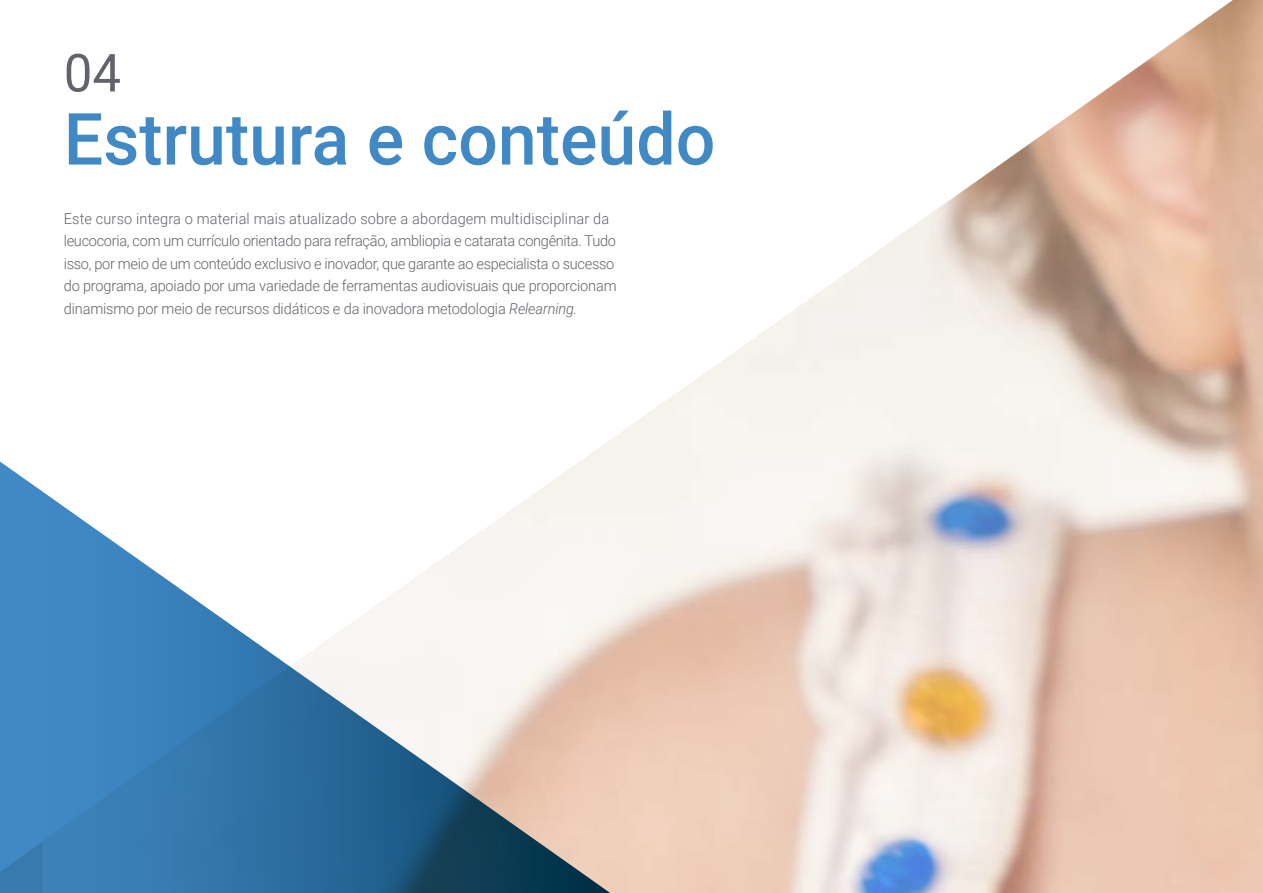
<style>
.page{position:relative;width:1263px;height:893px;background:#fff}
.page>*{position:absolute;margin:0;border:0;box-sizing:border-box;transform-origin:0 0}
.t1{font:500 72px "Roboto";color:#4089c5}
.t2{font:52.5px "Roboto";color:#61646a}
.t3{font:300 15px/22.5px "Roboto";letter-spacing:-.01em;color:#61646a}
.s1{font-style:italic}
</style>
<div class="page">
<img style="left:602px;top:0;width:661px;height:893px">
<svg style="left:0;top:446px;width:640px;height:447px"></svg>
<h2 class="t2" style="left:64px;top:36px;width:59px">04</h2>
<h1 class="t1" style="left:64px;top:89px;width:653px">Estrutura e conteúdo</h1>
<p class="t3" style="left:64px;top:207px;width:554px">Este curso integra o material mais atualizado sobre a abordagem multidisciplinar da leucocoria, com um currículo orientado para refração, ambliopia e catarata congênita. Tudo isso, por meio de um conteúdo exclusivo e inovador, que garante ao especialista o sucesso do programa, apoiado por uma variedade de ferramentas audiovisuais que proporcionam dinamismo por meio de recursos didáticos e da inovadora metodologia <span class="s1">Relearning.</span></p>
</div>
